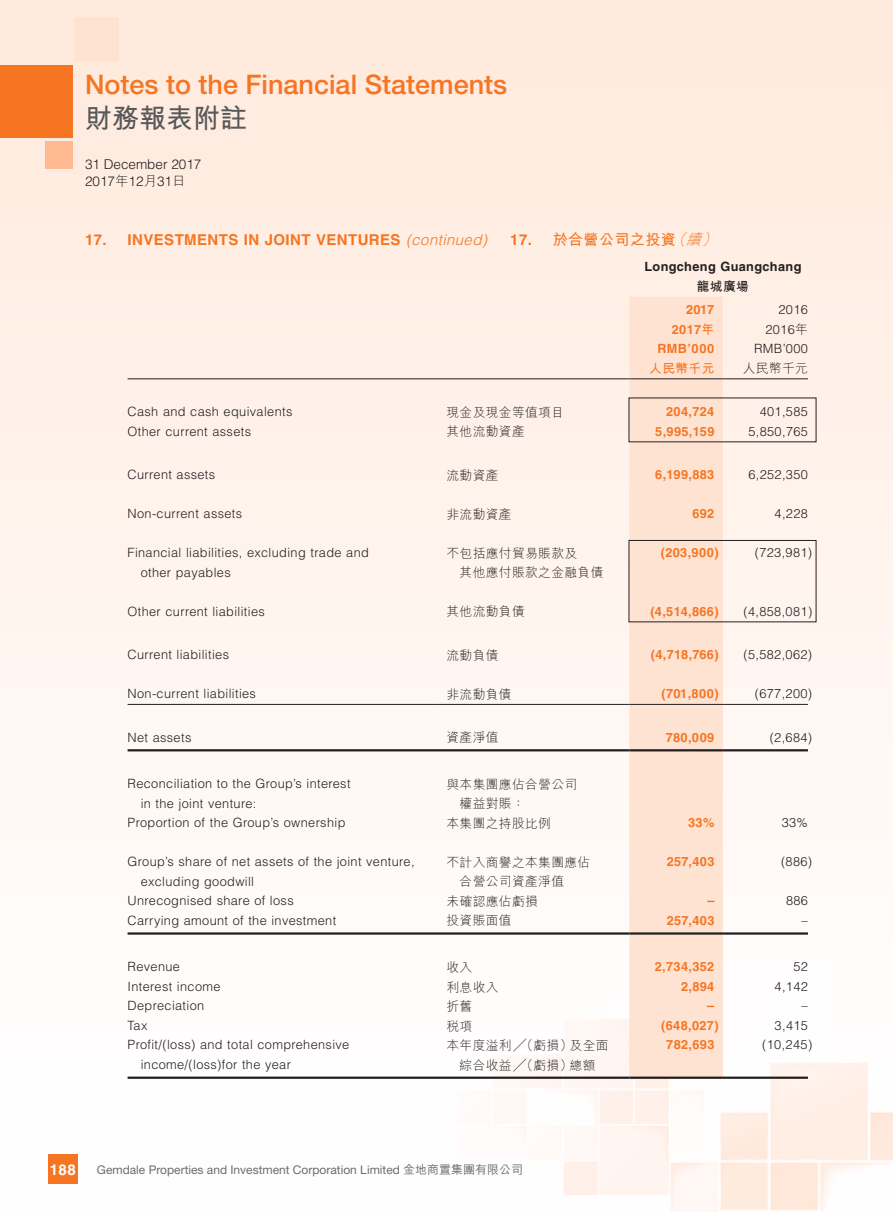
<style>
.page{position:relative;width:893px;height:1212px;background:#fff}
.page>*{position:absolute;margin:0;border:0;box-sizing:border-box;transform-origin:0 0}
.t1{font:500 27px "Helvetica Neue LT Std";color:#f57523}
.t2{font:700 27px "M Hei HK";color:#57585a}
.t3{font:700 15px "Helvetica LT Std";letter-spacing:.03em;color:#f57523}
.t4{font:700 15px "M Hei HK";letter-spacing:.03em;color:#f57523}
.t5{font:700 15px "Helvetica LT Std";color:#fff}
.t6{font:300 13.5px/17.1px "Helvetica LT Std";color:#231f20}
.t7{font:300 12.75px/19.5px "Helvetica LT Std";letter-spacing:.03em;color:#231f20}
.t8{font:300 12.75px/19.5px "M Hei HK";letter-spacing:.03em;color:#231f20}
.t9{font:700 12.75px "Helvetica LT Std";letter-spacing:.03em;color:#f57523}
.t10{font:700 12.75px "Helvetica LT Std";letter-spacing:.03em;color:#231f20}
.t11{font:700 12.75px "M Hei HK";letter-spacing:.03em;color:#f57523}
.t12{font:700 12.75px "M Hei HK";color:#231f20}
.t13{font:12px "Helvetica Neue LT Std";color:#6c6d70}
.s1{font-family:"M Hei HK"}
.s2{font-weight:300;font-style:italic}
.s3{font-family:"Helvetica LT Std"}
.s4{font-family:"M Hei HK";font-weight:500}
</style>
<div class="page">
<div style="left:0;top:0;width:893px;height:1212px;background:linear-gradient(to bottom,#ffe9dc,#fff)"></div>
<img style="left:313px;top:963px;width:515px;height:249px">
<img style="left:670px;top:984px;width:223px;height:228px">
<div style="left:48px;top:1154px;width:30px;height:30px;background:#f57523"></div>
<div style="left:0;top:65px;width:72px;height:73px;background:#f57523"></div>
<div style="left:45px;top:141px;width:27px;height:28px;background:#ffba91"></div>
<div style="left:75px;top:17px;width:44px;height:45px;background:#ffe3d2"></div>
<div style="left:629px;top:297px;width:94px;height:779px;background:#ffe3d2"></div>
<hr style="left:128px;top:378px;width:310px;height:1px;background:#231f20">
<hr style="left:438px;top:378px;width:191px;height:1px;background:#231f20">
<hr style="left:629px;top:378px;width:94px;height:1px;background:#231f20">
<hr style="left:723px;top:378px;width:85px;height:1px;background:#231f20">
<div style="left:629px;top:540px;width:187px;height:82px;border:1px solid #231f20"></div>
<hr style="left:128px;top:704px;width:310px;height:1px;background:#231f20">
<hr style="left:438px;top:704px;width:191px;height:1px;background:#231f20">
<hr style="left:629px;top:704px;width:94px;height:1px;background:#231f20">
<hr style="left:723px;top:704px;width:85px;height:1px;background:#231f20">
<hr style="left:128px;top:749px;width:310px;height:2px;background:#231f20">
<hr style="left:438px;top:749px;width:191px;height:2px;background:#231f20">
<hr style="left:629px;top:749px;width:94px;height:2px;background:#231f20">
<hr style="left:723px;top:749px;width:85px;height:2px;background:#231f20">
<hr style="left:128px;top:932px;width:310px;height:3px;background:#231f20">
<hr style="left:438px;top:932px;width:191px;height:3px;background:#231f20">
<hr style="left:629px;top:932px;width:94px;height:3px;background:#231f20">
<hr style="left:723px;top:932px;width:85px;height:3px;background:#231f20">
<hr style="left:128px;top:1076px;width:310px;height:3px;background:#231f20">
<hr style="left:438px;top:1076px;width:191px;height:3px;background:#231f20">
<hr style="left:629px;top:1076px;width:94px;height:3px;background:#231f20">
<hr style="left:723px;top:1076px;width:85px;height:3px;background:#231f20">
<h1 class="t1" style="left:85px;top:69px;width:424px">Notes to the Financial Statements</h1>
<h1 class="t2" style="left:85px;top:99px;width:163px">財務報表附註</h1>
<p class="t6" style="left:85px;top:155px;width:118px">31 December 2017<br>2017<span class="s1">年</span>12<span class="s1">月</span>31<span class="s1">日</span></p>
<p class="t3" style="left:85px;top:230px;width:403px">17. INVESTMENTS IN JOINT VENTURES <span class="s2">(continued)</span></p>
<p class="t4" style="left:510px;top:228px;width:213px"><span class="s3">17.</span> 於合營公司之投資<span class="s2">（續）</span></p>
<p class="t10" style="left:644px;top:258px;width:159px">Longcheng Guangchang</p>
<p class="t12" style="left:697px;top:277px;width:54px">龍城廣場</p>
<p class="t9" style="left:686px;top:302px;width:30px">2017</p>
<p class="t7" style="left:778px;top:300px;width:31px">2016</p>
<p class="t9" style="left:672px;top:322px;width:44px">2017<span class="s1">年</span></p>
<p class="t7" style="left:765px;top:320px;width:44px">2016<span class="s1">年</span></p>
<p class="t9" style="left:657px;top:341px;width:58px">RMB’000</p>
<p class="t7" style="left:754px;top:339px;width:55px">RMB’000</p>
<p class="t11" style="left:649px;top:359px;width:67px">人民幣千元</p>
<p class="t8" style="left:743px;top:358px;width:67px">人民幣千元</p>
<p class="t7" style="left:128px;top:402px;width:166px">Cash and cash equivalents</p>
<p class="t8" style="left:446px;top:402px;width:119px">現金及現金等值項目</p>
<p class="t9" style="left:666px;top:404px;width:50px">204,724</p>
<p class="t7" style="left:760px;top:402px;width:50px">401,585</p>
<p class="t7" style="left:128px;top:421px;width:125px">Other current assets</p>
<p class="t8" style="left:446px;top:421px;width:80px">其他流動資產</p>
<p class="t9" style="left:655px;top:423px;width:61px">5,995,159</p>
<p class="t7" style="left:748px;top:421px;width:61px">5,850,765</p>
<p class="t7" style="left:128px;top:465px;width:89px">Current assets</p>
<p class="t8" style="left:446px;top:465px;width:54px">流動資產</p>
<p class="t9" style="left:655px;top:467px;width:61px">6,199,883</p>
<p class="t7" style="left:748px;top:465px;width:61px">6,252,350</p>
<p class="t7" style="left:128px;top:504px;width:116px">Non-current assets</p>
<p class="t8" style="left:446px;top:504px;width:67px">非流動資產</p>
<p class="t9" style="left:692px;top:506px;width:23px">692</p>
<p class="t7" style="left:775px;top:504px;width:35px">4,228</p>
<p class="t7" style="left:141px;top:543px;width:230px;text-indent:-13px">Financial liabilities, excluding trade and other payables</p>
<p class="t8" style="left:460px;top:543px;width:145px;text-indent:-13px">不包括應付貿易賬款及<br>其他應付賬款之金融負債</p>
<p class="t9" style="left:661px;top:545px;width:59px">(203,900)</p>
<p class="t7" style="left:755px;top:543px;width:59px">(723,981)</p>
<p class="t7" style="left:128px;top:601px;width:139px">Other current liabilities</p>
<p class="t8" style="left:446px;top:601px;width:80px">其他流動負債</p>
<p class="t9" style="left:650px;top:603px;width:70px">(4,514,866)</p>
<p class="t7" style="left:743px;top:601px;width:70px">(4,858,081)</p>
<p class="t7" style="left:128px;top:645px;width:103px">Current liabilities</p>
<p class="t8" style="left:446px;top:645px;width:54px">流動負債</p>
<p class="t9" style="left:651px;top:647px;width:69px">(4,718,766)</p>
<p class="t7" style="left:743px;top:645px;width:70px">(5,582,062)</p>
<p class="t7" style="left:128px;top:684px;width:130px">Non-current liabilities</p>
<p class="t8" style="left:446px;top:684px;width:67px">非流動負債</p>
<p class="t9" style="left:661px;top:686px;width:59px">(701,800)</p>
<p class="t7" style="left:755px;top:684px;width:59px">(677,200)</p>
<p class="t7" style="left:128px;top:727px;width:65px">Net assets</p>
<p class="t8" style="left:446px;top:727px;width:54px">資產淨值</p>
<p class="t9" style="left:666px;top:729px;width:50px">780,009</p>
<p class="t7" style="left:770px;top:727px;width:44px">(2,684)</p>
<p class="t7" style="left:141px;top:774px;width:211px;text-indent:-13px">Reconciliation to the Group’s interest in the joint venture:</p>
<p class="t8" style="left:460px;top:774px;width:119px;text-indent:-13px">與本集團應佔合營公司權益對賬：</p>
<p class="t7" style="left:128px;top:813px;width:219px">Proportion of the Group’s ownership</p>
<p class="t8" style="left:446px;top:813px;width:106px">本集團之持股比例</p>
<p class="t9" style="left:688px;top:815px;width:28px">33%</p>
<p class="t7" style="left:782px;top:813px;width:28px">33%</p>
<p class="t7" style="left:141px;top:852px;width:275px;text-indent:-13px">Group’s share of net assets of the joint venture, excluding goodwill</p>
<p class="t8" style="left:460px;top:852px;width:132px;text-indent:-13px">不計入商譽之本集團應佔合營公司資產淨值</p>
<p class="t9" style="left:667px;top:854px;width:49px">257,403</p>
<p class="t7" style="left:781px;top:852px;width:33px">(886)</p>
<p class="t7" style="left:128px;top:891px;width:168px">Unrecognised share of loss</p>
<p class="t8" style="left:446px;top:891px;width:93px">未確認應佔虧損</p>
<p class="t9" style="left:707px;top:893px;width:9px">–</p>
<p class="t7" style="left:786px;top:891px;width:23px">886</p>
<p class="t7" style="left:128px;top:910px;width:210px">Carrying amount of the investment</p>
<p class="t8" style="left:447px;top:910px;width:67px">投資賬面值</p>
<p class="t9" style="left:667px;top:912px;width:49px">257,403</p>
<p class="t7" style="left:802px;top:910px;width:8px">–</p>
<p class="t7" style="left:128px;top:957px;width:54px">Revenue</p>
<p class="t8" style="left:446px;top:957px;width:27px">收入</p>
<p class="t9" style="left:655px;top:959px;width:61px">2,734,352</p>
<p class="t7" style="left:793px;top:957px;width:16px">52</p>
<p class="t7" style="left:128px;top:976px;width:94px">Interest income</p>
<p class="t8" style="left:446px;top:976px;width:54px">利息收入</p>
<p class="t9" style="left:681px;top:979px;width:35px">2,894</p>
<p class="t7" style="left:775px;top:976px;width:35px">4,142</p>
<p class="t7" style="left:128px;top:996px;width:78px">Depreciation</p>
<p class="t8" style="left:446px;top:996px;width:27px">折舊</p>
<p class="t9" style="left:707px;top:998px;width:9px">–</p>
<p class="t7" style="left:802px;top:996px;width:8px">–</p>
<p class="t7" style="left:128px;top:1015px;width:21px">Tax</p>
<p class="t8" style="left:446px;top:1015px;width:27px">稅項</p>
<p class="t9" style="left:661px;top:1018px;width:59px">(648,027)</p>
<p class="t7" style="left:775px;top:1015px;width:35px">3,415</p>
<p class="t7" style="left:141px;top:1035px;width:210px;text-indent:-13px">Profit/(loss) and total comprehensive income/(loss)for the year</p>
<p class="t8" style="left:446px;top:1035px;width:164px;text-align:center">本年度溢利╱（虧損）及全面綜合收益╱（虧損）總額</p>
<p class="t9" style="left:666px;top:1037px;width:50px">782,693</p>
<p class="t7" style="left:762px;top:1035px;width:51px">(10,245)</p>
<p class="t5" style="left:50px;top:1160px;width:27px">188</p>
<p class="t13" style="left:97px;top:1162px;width:428px">Gemdale Properties and Investment Corporation Limited <span class="s4">金地商置集團有限公司</span></p>
</div>
